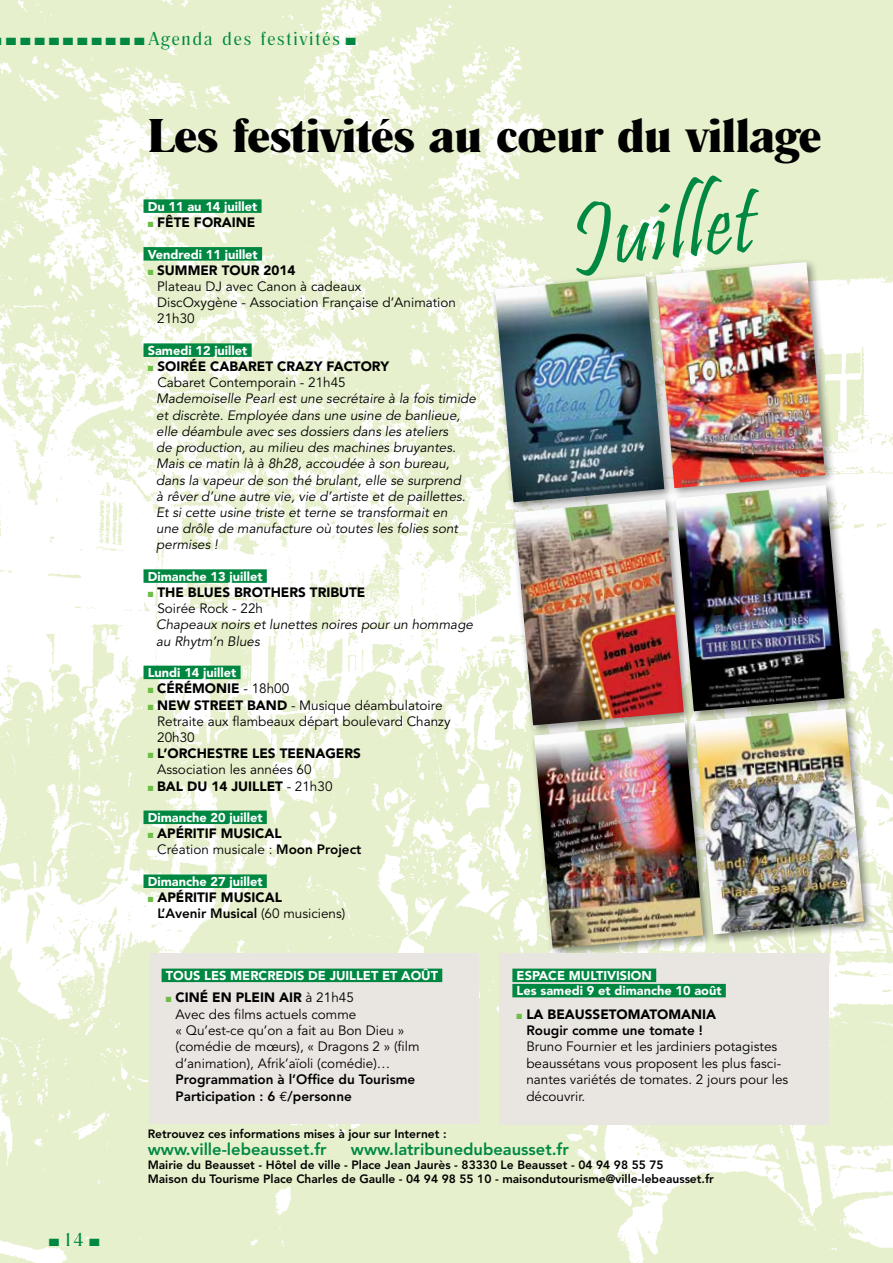
<style>
.page{position:relative;width:893px;height:1263px;background:#fff}
.page>*{position:absolute;margin:0;border:0;box-sizing:border-box;transform-origin:0 0}
.t1{font:95.55px "Pristina Plain";color:#008843}
.t2{font:700 49.5px "Romana T";color:#000}
.t3{font:19.5px "Romana T";letter-spacing:.1em;color:#008843}
.t4{font:800 16.5px "Avenir";color:#008843}
.t5{font:13.5px/16.4px "Avenir";color:#000}
.t6{font:italic 13.5px/16.2px "Avenir";color:#000}
.t7{font:900 13.5px/16.2px "Avenir";color:#000}
.t8{font:800 13.5px/16.4px "Avenir";color:#000}
.t9{font:900 12.75px/15.3px "Avenir";color:#fff}
.t10{font:800 12px/14.4px "Avenir";color:#000}
.s1{color:#6cbe45}
.s2{font-weight:900}
.s3{font-weight:400}
.s4{font-weight:800}
.s5{font-family:"Euro Mono";font-weight:400}
</style>
<div class="page">
<img style="left:0;top:0;width:893px;height:1263px">
<div style="left:144px;top:199px;width:118px;height:14px;background:#008843"></div>
<div style="left:144px;top:247px;width:118px;height:14px;background:#008843"></div>
<div style="left:144px;top:343px;width:108px;height:14px;background:#008843"></div>
<div style="left:144px;top:569px;width:123px;height:14px;background:#008843"></div>
<div style="left:144px;top:666px;width:97px;height:13px;background:#008843"></div>
<div style="left:144px;top:810px;width:123px;height:14px;background:#008843"></div>
<div style="left:144px;top:874px;width:123px;height:14px;background:#008843"></div>
<div style="left:529px;top:717px;width:185px;height:242px;background:#000;opacity:.45"></div>
<img style="left:534px;top:736px;width:169px;height:212px">
<div style="left:690px;top:703px;width:185px;height:242px;background:#000;opacity:.45"></div>
<img style="left:695px;top:708px;width:169px;height:226px">
<div style="left:651px;top:257px;width:185px;height:242px;background:#000;opacity:.45"></div>
<img style="left:656px;top:262px;width:169px;height:218px">
<div style="left:490px;top:271px;width:185px;height:242px;background:#000;opacity:.45"></div>
<img style="left:495px;top:276px;width:169px;height:226px">
<div style="left:670px;top:480px;width:185px;height:242px;background:#000;opacity:.45"></div>
<img style="left:675px;top:485px;width:169px;height:226px">
<div style="left:510px;top:494px;width:184px;height:242px;background:#000;opacity:.45"></div>
<img style="left:514px;top:499px;width:170px;height:226px">
<div style="left:149px;top:953px;width:329px;height:171px;background:#e9e5e1"></div>
<div style="left:162px;top:968px;width:280px;height:14px;background:#008843"></div>
<div style="left:500px;top:953px;width:329px;height:171px;background:#e9e5e1"></div>
<div style="left:512px;top:968px;width:144px;height:14px;background:#008843"></div>
<div style="left:512px;top:984px;width:214px;height:13px;background:#008843"></div>
<h3 class="t3" style="left:6px;top:28px;width:352px">■ ■ ■ ■ ■ ■ ■ ■ ■ ■ Agenda des festivités ■</h3>
<h2 class="t2" style="left:148px;top:108px;width:675px">Les festivités au cœur du village</h2>
<p class="t9" style="left:148px;top:199px;width:111px">DU 11 AU 14 JUILLET</p>
<p class="t7" style="left:148px;top:214px;width:109px"><span class="s1">■</span> FÊTE FORAINE</p>
<p class="t9" style="left:148px;top:246px;width:112px">VENDREDI 11 JUILLET</p>
<p class="t5" style="left:157px;top:262px;width:300px;text-indent:-9px"><span class="s1">■</span> <span class="s2">SUMMER TOUR 2014<br></span>Plateau DJ avec Canon à cadeaux<br>DiscOxygène - Association Française d’Animation<br>21h30</p>
<p class="t9" style="left:148px;top:343px;width:101px">SAMEDI 12 JUILLET</p>
<p class="t7" style="left:157px;top:358px;width:233px;text-indent:-10px"><span class="s1">■</span> SOIRÉE CABARET CRAZY FACTORY<br><span class="s3">Cabaret Contemporain - 21h45</span></p>
<p class="t6" style="left:156px;top:391px;width:321px">Mademoiselle Pearl est une secrétaire à la fois timide et discrète. Employée dans une usine de banlieue, elle déambule avec ses dossiers dans les ateliers<br>de production, au milieu des machines bruyantes.<br>Mais ce matin là à 8h28, accoudée à son bureau, dans la vapeur de son thé brulant, elle se surprend<br>à rêver d’une autre vie, vie d’artiste et de paillettes.<br>Et si cette usine triste et terne se transformait en<br>une drôle de manufacture où toutes les folies sont permises !</p>
<p class="t9" style="left:148px;top:569px;width:116px">DIMANCHE 13 JUILLET</p>
<p class="t7" style="left:157px;top:584px;width:209px;text-indent:-10px"><span class="s1">■</span> THE BLUES BROTHERS TRIBUTE<br><span class="s3">Soirée Rock - 22h</span></p>
<p class="t6" style="left:156px;top:617px;width:318px">Chapeaux noirs et lunettes noires pour un hommage au Rhytm’n Blues</p>
<p class="t9" style="left:148px;top:665px;width:90px">LUNDI 14 JUILLET</p>
<p class="t7" style="left:148px;top:680px;width:143px"><span class="s1">■</span> CÉRÉMONIE <span class="s3">- 18h00</span></p>
<p class="t5" style="left:157px;top:697px;width:295px;text-indent:-9px"><span class="s1">■</span> <span class="s2">N EW STREET BAND</span> - Musique déambulatoire<br>Retraite aux flambeaux départ boulevard Chanzy<br>20h30</p>
<p class="t7" style="left:157px;top:745px;width:204px;text-indent:-9px"><span class="s1">■</span> L’ORCHESTRE LES TEENAGERS<br><span class="s3">Association les années 60</span></p>
<p class="t7" style="left:148px;top:778px;width:186px"><span class="s1">■</span> BAL DU 14 JUILLET <span class="s3">- 21h30</span></p>
<p class="t9" style="left:148px;top:810px;width:116px">DIMANCHE 20 JUILLET</p>
<p class="t5" style="left:157px;top:826px;width:206px;text-indent:-9px"><span class="s1">■</span> <span class="s2">APÉRITIF MUSICAL<br></span>Création musicale : <span class="s4">Moon Project</span></p>
<p class="t9" style="left:148px;top:874px;width:116px">DIMANCHE 27 JUILLET</p>
<p class="t7" style="left:157px;top:889px;width:189px;text-indent:-10px"><span class="s1">■</span> APÉRITIF MUSICAL<br><span class="s4">L’Avenir Musical</span> <span class="s3">(60 musiciens)</span></p>
<p class="t9" style="left:166px;top:968px;width:274px">TOUS LES MERCREDIS DE JUILLET ET AOÛT</p>
<p class="t5" style="left:176px;top:990px;width:246px;text-indent:-10px"><span class="s1">■</span> <span class="s2">CINÉ EN PLEIN AIR</span> à 21h45<br>Avec des films actuels comme<br>« Qu’est-ce qu’on a fait au Bon Dieu » (comédie de mœurs), « Dragons 2 » (film d’animation), Afrik’aïoli (comédie)…</p>
<p class="t8" style="left:176px;top:1071px;width:241px">Programmation à l’Office du Tourisme<br>Participation : 6 <span class="s5">€</span>/personne</p>
<h1 class="t1" style="left:565px;top:177px;width:186px;rotate:-5deg">Juillet</h1>
<p class="t9" style="left:517px;top:968px;width:206px">ESPACE MULTIVISION<br>LES SAMEDI 9 ET DIMANCHE 10 AOÛT</p>
<p class="t8" style="left:517px;top:1006px;width:201px;text-align:center"><span class="s1">■</span> <span class="s2">LA BEAUSS ETOMATOMANIA<br></span>Rougir comme une tomate !</p>
<p class="t5" style="left:526px;top:1039px;width:263px">Bruno Fournier et les jardiniers potagistes beaussétans vous proposent les plus fasci&shy;nantes variétés de tomates. 2 jours pour les découvrir.</p>
<h3 class="t3" style="left:49px;top:1229px;width:52px">■ 14 ■</h3>
<p class="t10" style="left:148px;top:1127px;width:300px">Retrouvez ces informations mises à jour sur Internet :</p>
<p class="t4" style="left:148px;top:1139px;width:180px">www.ville-lebeausset.fr</p>
<p class="t4" style="left:351px;top:1139px;width:219px">www.latribunedubeausset.fr</p>
<p class="t10" style="left:148px;top:1157px;width:568px">Mairie du Beausset - Hôtel de ville - Place Jean Jaurès - 83330 Le Beausset - 04 94 98 55 75<br>Maison du Tourisme Place Charles de Gaulle - 04 94 98 55 10 - maisondutourisme@ville-lebeausset.fr</p>
</div>
